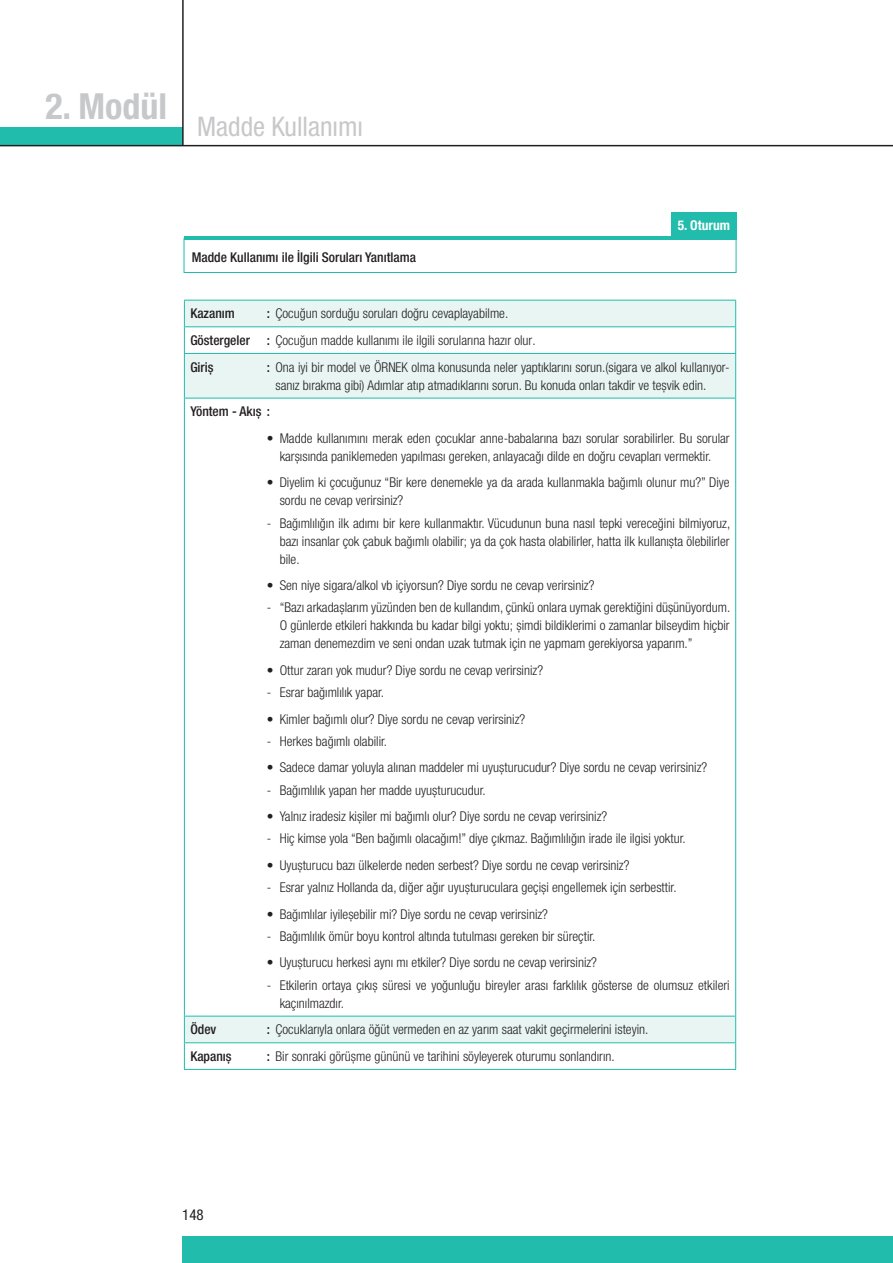
<style>
.page{position:relative;width:893px;height:1263px;background:#fff}
.page>*{position:absolute;margin:0;border:0;box-sizing:border-box;transform-origin:0 0}
.t1{font:700 condensed 36px "Helvetica Neue LT Pro";color:#c7c8ca}
.t2{font:condensed 27px "Helvetica Neue LT Pro";color:#c7c8ca}
.t3{font:condensed 15px "Helvetica Neue LT Pro";color:#231f20}
.t4{font:300 condensed 13.5px/18px "Helvetica Neue LT Pro";color:#231f20}
.t5{font:500 condensed 13.5px "Helvetica Neue LT Pro";color:#231f20}
.t6{font:700 condensed 13.5px "Helvetica Neue LT Pro";color:#fff}
.s1{font-weight:500}
</style>
<div class="page">
<div style="left:0;top:127px;width:183px;height:19px;background:#22bcac"></div>
<hr style="left:0;top:145px;width:893px;height:1px;background:#231f20">
<hr style="left:182px;top:0;width:2px;height:146px;background:#231f20">
<div style="left:182px;top:1236px;width:711px;height:27px;background:#22bcac"></div>
<div style="left:184px;top:238px;width:552px;height:35px;border:1px solid #22bcac"></div>
<div style="left:671px;top:213px;width:65px;height:25px;background:#22bcac"></div>
<hr style="left:184px;top:236px;width:552px;height:4px;background:#22bcac">
<div style="left:185px;top:301px;width:550px;height:25px;background:#e8f5f3"></div>
<svg style="left:185px;top:327px;width:550px;height:742px"></svg>
<hr style="left:184px;top:300px;width:552px;height:1px;background:#22bcac">
<hr style="left:184px;top:326px;width:552px;height:1px;background:#22bcac">
<svg style="left:184px;top:300px;width:1px;height:53px"></svg>
<svg style="left:735px;top:300px;width:1px;height:53px"></svg>
<hr style="left:184px;top:353px;width:552px;height:1px;background:#22bcac">
<hr style="left:184px;top:354px;width:1px;height:44px;background:#22bcac">
<hr style="left:735px;top:354px;width:1px;height:44px;background:#22bcac">
<hr style="left:184px;top:398px;width:552px;height:1px;background:#22bcac">
<hr style="left:184px;top:398px;width:1px;height:618px;background:#22bcac">
<hr style="left:735px;top:398px;width:1px;height:618px;background:#22bcac">
<hr style="left:184px;top:1016px;width:552px;height:1px;background:#22bcac">
<hr style="left:184px;top:1042px;width:552px;height:1px;background:#22bcac">
<svg style="left:184px;top:1016px;width:1px;height:53px"></svg>
<svg style="left:735px;top:1016px;width:1px;height:53px"></svg>
<hr style="left:184px;top:1069px;width:552px;height:1px;background:#22bcac">
<h1 class="t1" style="left:45px;top:85px;width:123px">2. Modül</h1>
<h2 class="t2" style="left:197px;top:111px;width:167px">Madde Kullanımı</h2>
<p class="t5" style="left:192px;top:249px;width:226px">Madde Kullanımı ile İlgili Soruları Yanıtlama</p>
<p class="t6" style="left:678px;top:217px;width:54px">5. Oturum</p>
<p class="t4" style="left:190px;top:300px;width:347px;line-height:26.7px;text-indent:77px"><span class="s1">:</span> Çocuğun sorduğu soruları doğru cevaplayabilme.<br><span class="s1">Göstergeler :</span> Çocuğun madde kullanımı ile ilgili sorularına hazır olur.<br><span class="s1">Giriş</span></p>
<p class="t5" style="left:190px;top:305px;width:46px">Kazanım</p>
<p class="t4" style="left:275px;top:358px;width:456px;text-indent:-9px"><span class="s1">:</span> Ona iyi bir model ve ÖRNEK olma konusunda neler yaptıklarını sorun.(sigara ve alkol kullanıyor&shy;sanız bırakma gibi) Adımlar atıp atmadıklarını sorun. Bu konuda onları takdir ve teşvik edin.</p>
<p class="t5" style="left:190px;top:403px;width:81px">Yöntem - Akış :</p>
<p class="t4" style="left:267px;top:429px;width:464px;text-align:center">• Madde kullanımını merak eden çocuklar anne-babalarına bazı sorular sorabilirler. Bu sorular karşısında paniklemeden yapılması gereken, anlayacağı dilde en doğru cevapları vermektir.</p>
<p class="t4" style="left:280px;top:473px;width:451px;text-indent:-13px">• Diyelim ki çocuğunuz “Bir kere denemekle ya da arada kullanmakla bağımlı olunur mu?” Diye sordu ne cevap verirsiniz?</p>
<p class="t4" style="left:280px;top:514px;width:452px;text-align:justify;text-indent:-13px">- Bağımlılığın ilk adımı bir kere kullanmaktır. Vücudunun buna nasıl tepki vereceğini bilmiyoruz, bazı insanlar çok çabuk bağımlı olabilir; ya da çok hasta olabilirler, hatta ilk kullanışta ölebilirler bile.</p>
<p class="t4" style="left:267px;top:576px;width:329px">• Sen niye sigara/alkol vb içiyorsun? Diye sordu ne cevap verirsiniz?</p>
<p class="t4" style="left:280px;top:598px;width:452px;text-align:justify;text-indent:-13px">- “Bazı arkadaşlarım yüzünden ben de kullandım, çünkü onlara uymak gerektiğini düşünüyordum.<br>O günlerde etkileri hakkında bu kadar bilgi yoktu; şimdi bildiklerimi o zamanlar bilseydim hiçbir zaman denemezdim ve seni ondan uzak tutmak için ne yapmam gerekiyorsa yaparım.”</p>
<p class="t4" style="left:267px;top:661px;width:278px">• Ottur zararı yok mudur? Diye sordu ne cevap verirsiniz?</p>
<p class="t4" style="left:267px;top:683px;width:119px">- Esrar bağımlılık yapar.</p>
<p class="t4" style="left:267px;top:710px;width:260px">• Kimler bağımlı olur? Diye sordu ne cevap verirsiniz?</p>
<p class="t4" style="left:267px;top:732px;width:122px">- Herkes bağımlı olabilir.</p>
<p class="t4" style="left:267px;top:758px;width:442px">• Sadece damar yoluyla alınan maddeler mi uyuşturucudur? Diye sordu ne cevap verirsiniz?</p>
<p class="t4" style="left:267px;top:781px;width:220px">- Bağımlılık yapan her madde uyuşturucudur.</p>
<p class="t4" style="left:267px;top:807px;width:342px">• Yalnız iradesiz kişiler mi bağımlı olur? Diye sordu ne cevap verirsiniz?</p>
<p class="t4" style="left:267px;top:829px;width:420px">- Hiç kimse yola “Ben bağımlı olacağım!” diye çıkmaz. Bağımlılığın irade ile ilgisi yoktur.</p>
<p class="t4" style="left:267px;top:856px;width:364px">• Uyuşturucu bazı ülkelerde neden serbest? Diye sordu ne cevap verirsiniz?</p>
<p class="t4" style="left:267px;top:878px;width:411px">- Esrar yalnız Hollanda da, diğer ağır uyuşturuculara geçişi engellemek için serbesttir.</p>
<p class="t4" style="left:267px;top:905px;width:283px">• Bağımlılar iyileşebilir mi? Diye sordu ne cevap verirsiniz?</p>
<p class="t4" style="left:267px;top:927px;width:330px">- Bağımlılık ömür boyu kontrol altında tutulması gereken bir süreçtir.</p>
<p class="t4" style="left:267px;top:953px;width:332px">• Uyuşturucu herkesi aynı mı etkiler? Diye sordu ne cevap verirsiniz?</p>
<p class="t4" style="left:280px;top:976px;width:451px;text-indent:-13px">- Etkilerin ortaya çıkış süresi ve yoğunluğu bireyler arası farklılık gösterse de olumsuz etkileri kaçınılmazdır.</p>
<p class="t5" style="left:190px;top:1021px;width:28px">Ödev</p>
<p class="t4" style="left:267px;top:1020px;width:383px"><span class="s1">:</span> Çocuklarıyla onlara öğüt vermeden en az yarım saat vakit geçirmelerini isteyin.</p>
<p class="t5" style="left:190px;top:1048px;width:43px">Kapanış</p>
<p class="t4" style="left:267px;top:1047px;width:349px"><span class="s1">:</span> Bir sonraki görüşme gününü ve tarihini söyleyerek oturumu sonlandırın.</p>
<p class="t3" style="left:182px;top:1206px;width:23px">148</p>
</div>
